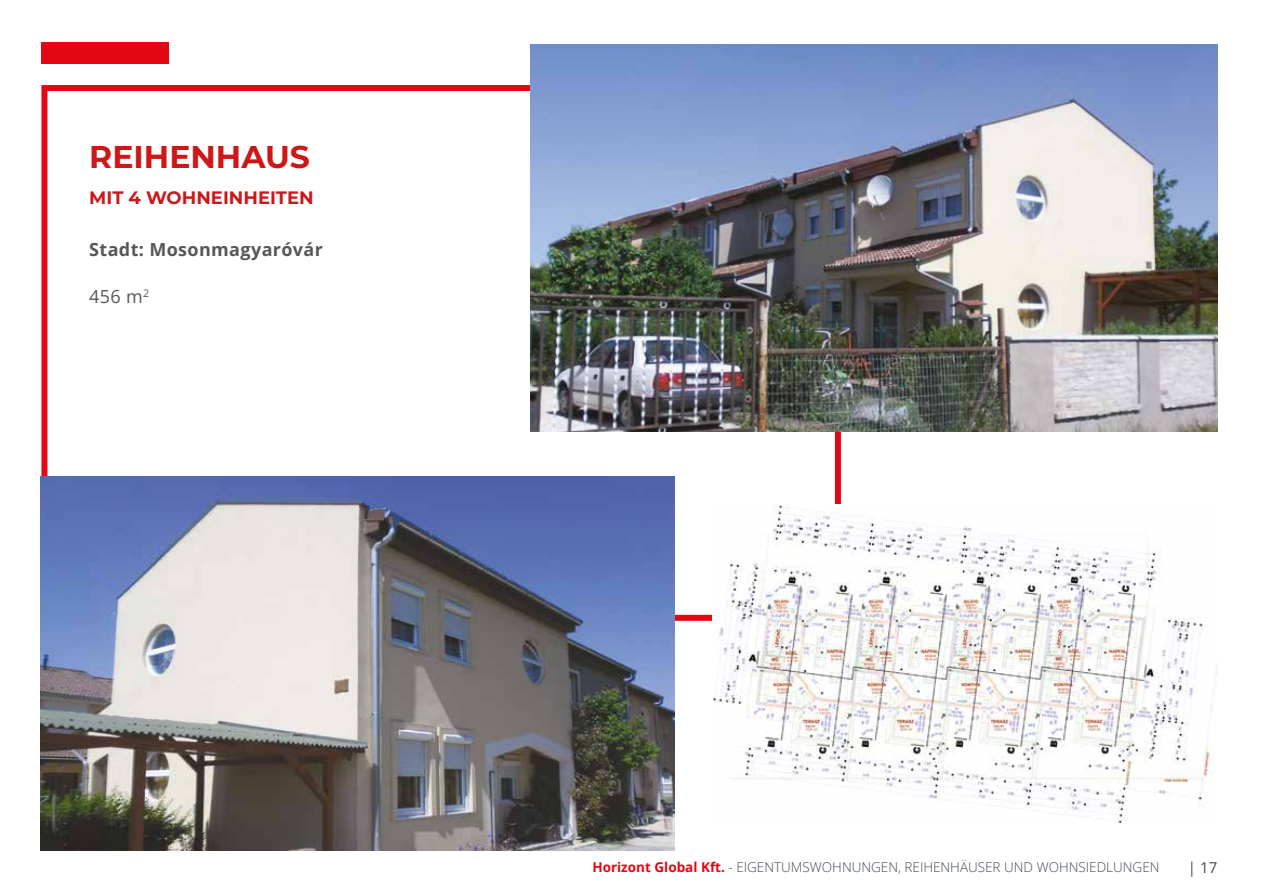
<style>
.page{position:relative;width:1263px;height:893px;background:#fff}
.page>*{position:absolute;margin:0;border:0;box-sizing:border-box;transform-origin:0 0}
.t1{font:700 31.5px "Montserrat";color:#cd1719}
.t2{font:18px "Open Sans";letter-spacing:.02em;color:#575756}
.t3{font:700 18px "Montserrat";color:#cd1719}
.t4{font:15px "Open Sans";color:#444b52}
.t5{font:13.5px "Open Sans";color:#444b52}
.s1{color:#e30613}
</style>
<div class="page">
<div style="left:41px;top:43px;width:128px;height:21px;background:#e30613"></div>
<img style="left:41px;top:476px;width:633px;height:374px">
<img style="left:530px;top:45px;width:687px;height:387px">
<img style="left:712px;top:505px;width:505px;height:318px">
<h1 class="t1" style="left:89px;top:134px;width:222px">REIHENHAUS</h1>
<h2 class="t3" style="left:89px;top:185px;width:226px">MIT 4 WOHNEINHEITEN</h2>
<h2 class="t2" style="left:89px;top:237px;width:235px">Stadt: Mosonmagyaróvár</h2>
<h2 class="t2" style="left:89px;top:284px;width:62px">456 m<sup>2</sup></h2>
<p class="t5" style="left:592px;top:858px;width:569px"><span class="s1">Horizont Global Kft.</span> - EIGENTUMSWOHNUNGEN, REIHENHÄUSER UND WOHNSIEDLUNGEN</p>
<p class="t4" style="left:1188px;top:857px;width:31px">| 17</p>
</div>
